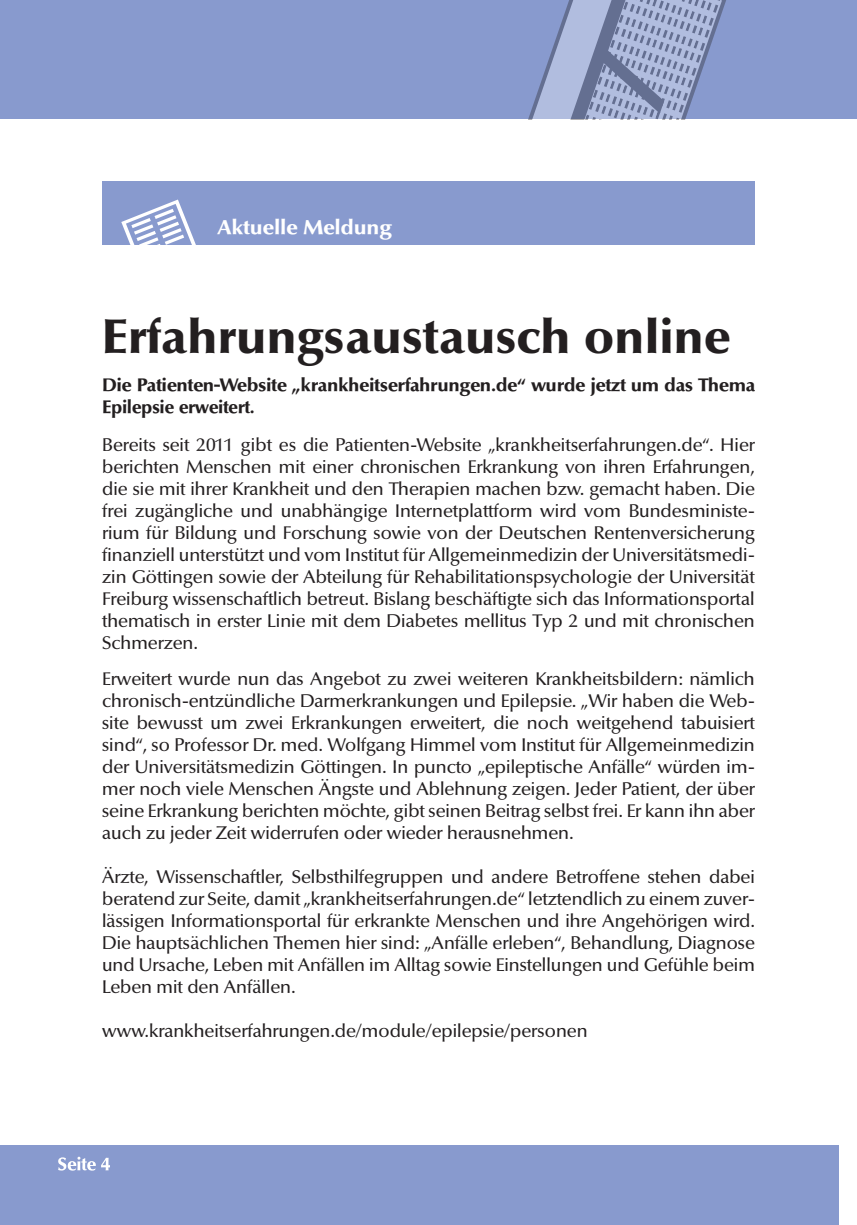
<style>
.page{position:relative;width:857px;height:1225px;background:#fff}
.page>*{position:absolute;margin:0;border:0;box-sizing:border-box;transform-origin:0 0}
.t1{font:900 48px "Optima BQ";color:#231f20;scale:1.04 1}
.t2{font:700 20px "Optima BQ";letter-spacing:.01em;color:#fff;scale:1.08 1}
.t3{font:500 18px/22px "Optima BQ";color:#231f20;text-align:justify}
.t4{font:700 18px/22px "Optima BQ";color:#231f20;scale:1.05 1}
</style>
<div class="page">
<div style="left:0;top:0;width:856px;height:119px;background:#889ace"></div>
<svg style="left:528px;top:0;width:198px;height:120px"></svg>
<div style="left:0;top:1144px;width:838px;height:81px;background:#889ace"></div>
<hr style="left:856px;top:0;width:1px;height:119px;background:#889ace">
<svg style="left:58px;top:1156px;width:52px;height:14px"></svg>
<div style="left:102px;top:181px;width:652px;height:64px;background:#889ace"></div>
<svg style="left:121px;top:199px;width:75px;height:46px"></svg>
<p class="t2" style="left:217px;top:216px;width:163px">Aktuelle Meldung</p>
<h1 class="t1" style="left:102px;top:308px;width:606px">Erfahrungsaustausch online</h1>
<p class="t4" style="left:102px;top:374px;width:622px">Die Patienten-Website „krankheitserfahrungen.de“ wurde jetzt um das Thema<br>Epilepsie erweitert.</p>
<p class="t3" style="left:102px;top:433px;width:654px">Bereits seit 2011 gibt es die Patienten-Website „krankheitserfahrungen.de“. Hier berichten Menschen mit einer chronischen Erkrankung von ihren Erfahrungen, die sie mit ihrer Krankheit und den Therapien machen bzw. gemacht haben. Die frei zugängliche und unabhängige Internetplattform wird vom Bundesministe&shy;rium für Bildung und Forschung sowie von der Deutschen Rentenversicherung finanziell unterstützt und vom Institut für Allgemeinmedizin der Universitätsmedi&shy;zin Göttingen sowie der Abteilung für Rehabilitationspsychologie der Universität Freiburg wissenschaftlich betreut. Bislang beschäftigte sich das Informationsportal thematisch in erster Linie mit dem Diabetes mellitus Typ 2 und mit chronischen Schmerzen.</p>
<p class="t3" style="left:102px;top:667px;width:654px">Erweitert wurde nun das Angebot zu zwei weiteren Krankheitsbildern: nämlich chronisch-entzündliche Darmerkrankungen und Epilepsie. „Wir haben die Web&shy;site bewusst um zwei Erkrankungen erweitert, die noch weitgehend tabuisiert sind“, so Professor Dr. med. Wolfgang Himmel vom Institut für Allgemeinmedizin der Universitätsmedizin Göttingen. In puncto „epileptische Anfälle“ würden im&shy;mer noch viele Menschen Ängste und Ablehnung zeigen. Jeder Patient, der über seine Erkrankung berichten möchte, gibt seinen Beitrag selbst frei. Er kann ihn aber auch zu jeder Zeit widerrufen oder wieder herausnehmen.</p>
<p class="t3" style="left:102px;top:865px;width:654px">Ärzte, Wissenschaftler, Selbsthilfegruppen und andere Betroffene stehen dabei beratend zur Seite, damit „krankheitserfahrungen.de“ letztendlich zu einem zuver&shy;lässigen Informationsportal für erkrankte Menschen und ihre Angehörigen wird.<br>Die hauptsächlichen Themen hier sind: „Anfälle erleben“, Behandlung, Diagnose und Ursache, Leben mit Anfällen im Alltag sowie Einstellungen und Gefühle beim Leben mit den Anfällen.</p>
<p class="t3" style="left:102px;top:1019px;width:486px">www.krankheitserfahrungen.de/module/epilepsie/personen</p>
</div>
